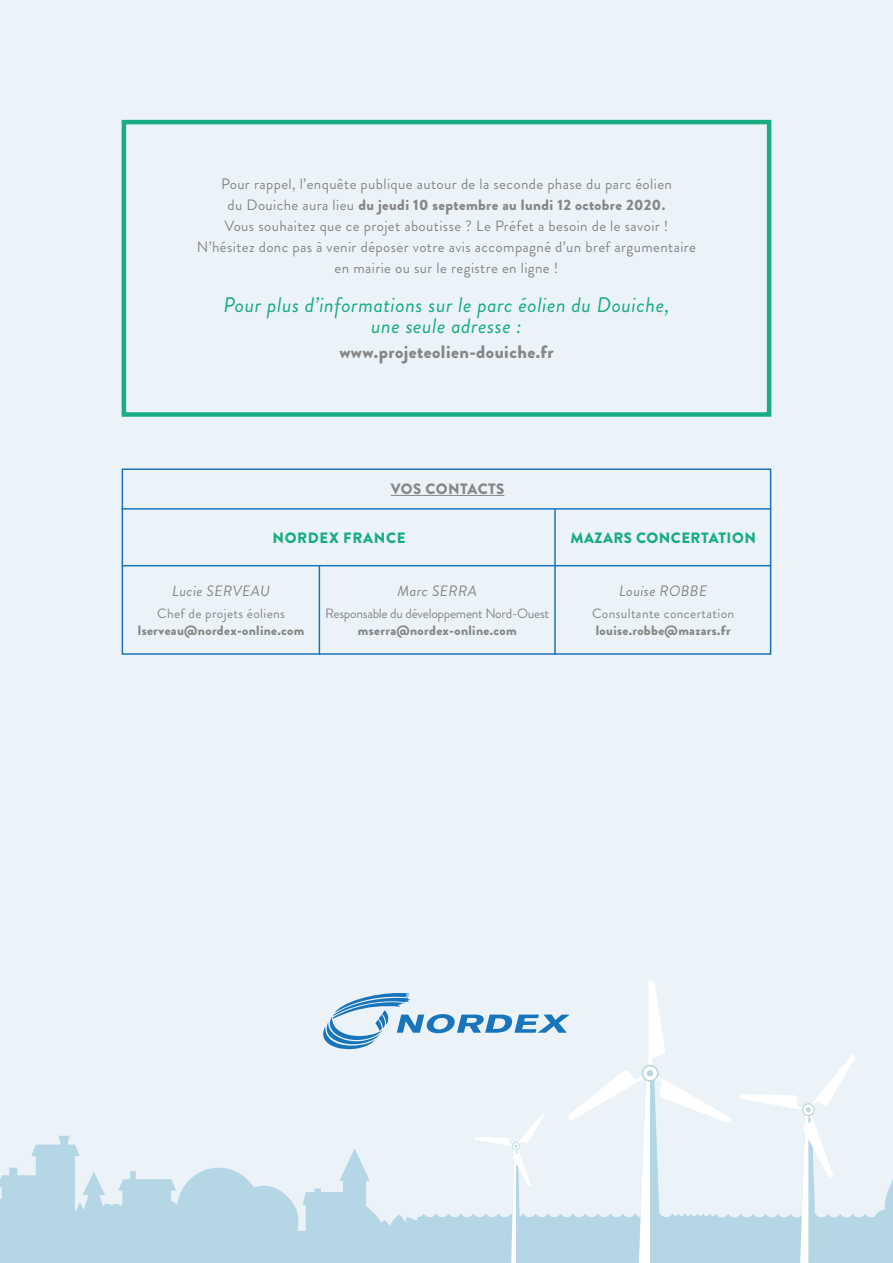
<style>
.page{position:relative;width:893px;height:1263px;background:#ecf3f8}
.page>*{position:absolute;margin:0;border:0;box-sizing:border-box;transform-origin:0 0}
.t1{font:italic 21px/21px "Brandon Grotesque";letter-spacing:.025em;color:#17ac85;text-align:center}
.t2{font:900 18px "Brandon Grotesque";letter-spacing:.025em;color:#878787}
.t3{font:15px/21px "Brandon Grotesque";letter-spacing:.025em;color:#878787;text-align:center}
.t4{font:italic 15px "Brandon Grotesque";letter-spacing:.025em;color:#878787}
.t5{font:900 15px "Brandon Grotesque";letter-spacing:.03em;color:#17ac85}
.t6{font:900 15px "Brandon Grotesque";letter-spacing:.025em;color:#878787}
.t7{font:900 13.5px "Brandon Grotesque";letter-spacing:.025em;color:#878787}
.t8{font:13.5px "Brandon Grotesque";letter-spacing:.025em;color:#878787}
.t9{font:13.5px "Brandon Grotesque";letter-spacing:-.02em;color:#878787}
.s1{font-weight:900}
</style>
<div class="page">
<svg style="left:0;top:1136px;width:893px;height:127px;fill:#b5d6e4"></svg>
<svg style="left:739px;top:1054px;width:116px;height:209px"></svg>
<svg style="left:323px;top:980px;width:409px;height:283px"></svg>
<div style="left:122px;top:468px;width:649px;height:187px;border:2px solid #1975bb"></div>
<hr style="left:391px;top:495px;width:113px;height:1px;background:#878787">
<hr style="left:122px;top:508px;width:649px;height:2px;background:#1975bb">
<hr style="left:122px;top:565px;width:649px;height:1px;background:#1975bb">
<hr style="left:554px;top:509px;width:2px;height:146px;background:#1975bb">
<hr style="left:319px;top:566px;width:1px;height:89px;background:#1975bb">
<div style="left:122px;top:120px;width:649px;height:297px;border:4px solid #17ac85"></div>
<p class="t3" style="left:197px;top:174px;width:501px">Pour rappel, l’enquête publique autour de la seconde phase du parc éolien<br>du Douiche aura lieu <span class="s1">du jeudi 10 septembre au lundi 12 octobre 2020.<br></span>Vous souhaitez que ce projet aboutisse ? Le Préfet a besoin de le savoir !<br>N’hésitez donc pas à venir déposer votre avis accompagné d’un bref argumentaire en mairie ou sur le registre en ligne !</p>
<h1 class="t1" style="left:223px;top:294px;width:448px">Pour plus d’informations sur le parc éolien du Douiche, une seule adresse :</h1>
<p class="t2" style="left:339px;top:339px;width:216px">www.projeteolien-douiche.fr</p>
<p class="t6" style="left:391px;top:478px;width:115px">VOS CONTACTS</p>
<p class="t5" style="left:272px;top:527px;width:135px">NORDEX FRANCE</p>
<p class="t4" style="left:172px;top:581px;width:99px">Lucie SERVEAU</p>
<p class="t8" style="left:157px;top:604px;width:129px">Chef de projets éoliens</p>
<p class="t7" style="left:138px;top:621px;width:168px">lserveau@nordex-online.com</p>
<p class="t4" style="left:398px;top:581px;width:81px">Marc SERRA</p>
<p class="t9" style="left:325px;top:604px;width:225px">Responsable du développement Nord-Ouest</p>
<p class="t7" style="left:358px;top:621px;width:160px">mserra@nordex-online.com</p>
<p class="t5" style="left:570px;top:527px;width:187px">MAZARS CONCERTATION</p>
<p class="t4" style="left:619px;top:581px;width:89px">Louise ROBBE</p>
<p class="t8" style="left:592px;top:604px;width:144px">Consultante concertation</p>
<p class="t7" style="left:596px;top:621px;width:136px">louise.robbe@mazars.fr</p>
</div>
